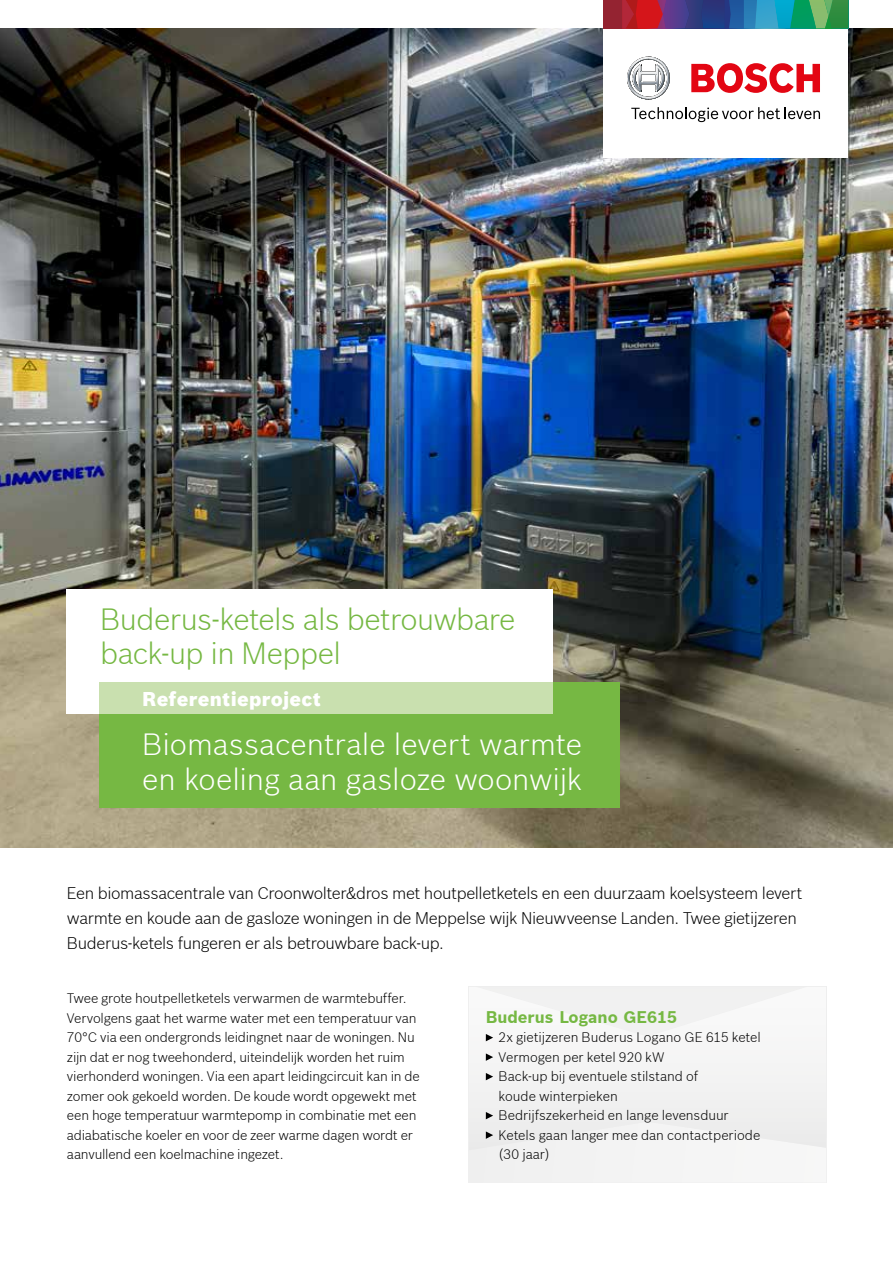
<style>
.page{position:relative;width:893px;height:1263px;background:#fff}
.page>*{position:absolute;margin:0;border:0;box-sizing:border-box;transform-origin:0 0}
.t1{font:300 30px/34.5px "Bosch Sans";color:#fff}
.t2{font:300 30px/34.5px "Bosch Sans";letter-spacing:-.02em;color:#76b843}
.t3{font:900 19.5px "Bosch Sans";letter-spacing:.015em;color:#fff}
.t4{font:300 16.5px/24.8px "Bosch Sans";letter-spacing:-.025em;color:#000}
.t5{font:700 16.5px "Bosch Sans";color:#76b843}
.t6{font:300 13.5px/19.5px "Bosch Sans";letter-spacing:-.01em;color:#000}
</style>
<div class="page">
<img style="left:0;top:28px;width:893px;height:819px">
<div style="left:469px;top:1041px;width:357px;height:71px;background:#f3f3f3"></div>
<div style="left:603px;top:0;width:245px;height:157px;background:#fff"></div>
<div style="left:603px;top:0;width:19px;height:28px;background:#942331"></div>
<svg style="left:622px;top:0;width:226px;height:28px;background:#4b6478"></svg>
<svg style="left:627px;top:57px;width:43px;height:43px"></svg>
<svg style="left:691px;top:63px;width:129px;height:30px"></svg>
<svg style="left:631px;top:107px;width:189px;height:15px"></svg>
<div style="left:67px;top:589px;width:486px;height:124px;background:#fff"></div>
<div style="left:99px;top:682px;width:521px;height:126px;background:#76b843"></div>
<div style="left:99px;top:682px;width:454px;height:31px;background:#c9e0af"></div>
<div style="left:478px;top:987px;width:327px;height:54px;background:#f7f6f6"></div>
<svg style="left:486px;top:1053px;width:7px;height:8px"></svg>
<svg style="left:486px;top:1073px;width:7px;height:7px"></svg>
<div style="left:469px;top:1112px;width:357px;height:70px;background:#f2f2f2"></div>
<h1 class="t2" style="left:100px;top:601px;width:417px">Buderus-ketels als betrouwbare back-up in Meppel</h1>
<h2 class="t3" style="left:142px;top:686px;width:180px">Referentieproject</h2>
<h1 class="t1" style="left:142px;top:726px;width:442px">Biomassacentrale levert warmte en koeling aan gasloze woonwijk</h1>
<p class="t4" style="left:67px;top:881px;width:737px">Een biomassacentrale van Croonwolter&amp;dros met houtpelletketels en een duurzaam koelsysteem levert warmte en koude aan de gasloze woningen in de Meppelse wijk Nieuwveense Landen. Twee gietijzeren<br>Buderus-ketels fungeren er als betrouwbare back-up.</p>
<p class="t6" style="left:67px;top:988px;width:354px">Twee grote houtpelletketels verwarmen de warmtebuffer.<br>Vervolgens gaat het warme water met een temperatuur van 70°C via een ondergronds leidingnet naar de woningen. Nu zijn dat er nog tweehonderd, uiteindelijk worden het ruim vierhonderd woningen. Via een apart leidingcircuit kan in de zomer ook gekoeld worden. De koude wordt opgewekt met een hoge temperatuur warmtepomp in combinatie met een adiabatische koeler en voor de zeer warme dagen wordt er aanvullend een koelmachine ingezet.</p>
<p class="t5" style="left:486px;top:1006px;width:193px">Buderus Logano GE615</p>
<p class="t6" style="left:499px;top:1027px;width:264px">2x gietijzeren Buderus Logano GE 615 ketel<br>Vermogen per ketel 920 kW<br>Back-up bij eventuele stilstand of<br>koude winterpieken<br>Bedrijfszekerheid en lange levensduur<br>Ketels gaan langer mee dan contactperiode (30 jaar)</p>
</div>
